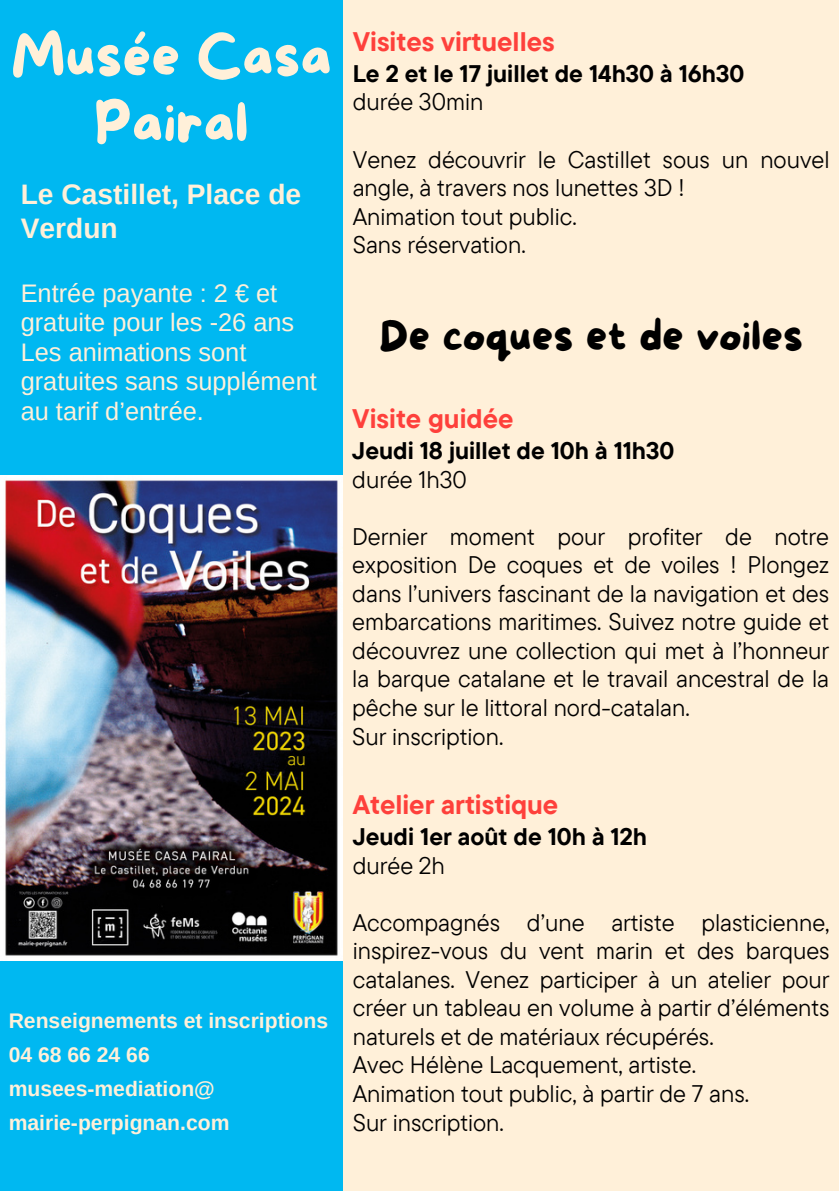
<style>
.page{position:relative;width:839px;height:1191px;background:#fff}
.page>*{position:absolute;margin:0;border:0;box-sizing:border-box;transform-origin:0 0}
.t1{font:56.4px/66.6px "More Sugar";color:#fff0d9;text-align:center}
.t2{font:42.2px "More Sugar";color:#000}
.t3{font:700 28.2px/33.8px "Arimo";color:#fff0d9}
.t4{font:700 26.8px "TT Commons Pro";color:#fe403b}
.t5{font:25.4px/29.6px "Arimo";color:#fff0d9}
.t6{font:24px/28.6px "TT Commons Pro";color:#000}
.t7{font:700 24px/28.6px "TT Commons Pro";color:#000}
.t8{font:700 21.2px "Arimo";color:#fff0d9}
.s1{font-weight:400}
</style>
<div class="page">
<div style="left:0;top:0;width:838px;height:1191px;background:#fff0d9"></div>
<div style="left:0;top:0;width:342px;height:1191px;background:#00b8f1"></div>
<img style="left:0;top:476px;width:342px;height:484px">
<h4 class="t1" style="left:11px;top:26px;width:322px">Musée Casa<br>Pairal</h4>
<p class="t3" style="left:21px;top:178px;width:282px">Le Castillet, Place de<br>Verdun</p>
<p class="t5" style="left:21px;top:278px;width:298px">Entrée payante : 2 € et gratuite pour les -26 ans<br>Les animations sont gratuites sans supplément au tarif d’entrée.</p>
<h5 class="t8" style="left:9px;top:1009px;width:321px">Renseignements et inscriptions</h5>
<h5 class="t8" style="left:9px;top:1043px;width:142px">04 68 66 24 66</h5>
<h5 class="t8" style="left:9px;top:1077px;width:208px">musees-mediation@</h5>
<h5 class="t8" style="left:9px;top:1110px;width:222px">mairie-perpignan.com</h5>
<p class="t4" style="left:353px;top:24px;width:203px">Visites virtuelles</p>
<p class="t7" style="left:353px;top:59px;width:393px">Le 2 et le 17 juillet de 14h30 à 16h30 <span class="s1">durée 30min</span></p>
<h1 class="t6" style="left:353px;top:144px;width:478px">Venez découvrir le Castillet sous un nouvel angle, à travers nos lunettes 3D !<br>Animation tout public.<br>Sans réservation.</h1>
<p class="t2" style="left:379px;top:314px;width:425px">De coques et de voiles</p>
<p class="t4" style="left:352px;top:402px;width:163px">Visite guidée</p>
<p class="t7" style="left:352px;top:436px;width:323px">Jeudi 18 juillet de 10h à 11h30 <span class="s1">durée 1h30</span></p>
<h5 class="t6" style="left:352px;top:521px;width:478px">Dernier moment pour profiter de notre exposition De coques et de voiles ! Plongez dans l’univers fascinant de la navigation et des embarcations maritimes. Suivez notre guide et découvrez une collection qui met à l’honneur la barque catalane et le travail ancestral de la pêche sur le littoral nord-catalan.<br>Sur inscription.</h5>
<h5 class="t4" style="left:353px;top:788px;width:207px">Atelier artistique</h5>
<h5 class="t7" style="left:353px;top:822px;width:296px">Jeudi 1er août de 10h à 12h <span class="s1">durée 2h</span></h5>
<h2 class="t6" style="left:353px;top:907px;width:478px">Accompagnés d’une artiste plasticienne, inspirez-vous du vent marin et des barques catalanes. Venez participer à un atelier pour créer un tableau en volume à partir d’éléments naturels et de matériaux récupérés.<br>Avec Hélène Lacquement, artiste.<br>Animation tout public, à partir de 7 ans.<br>Sur inscription.</h2>
</div>
